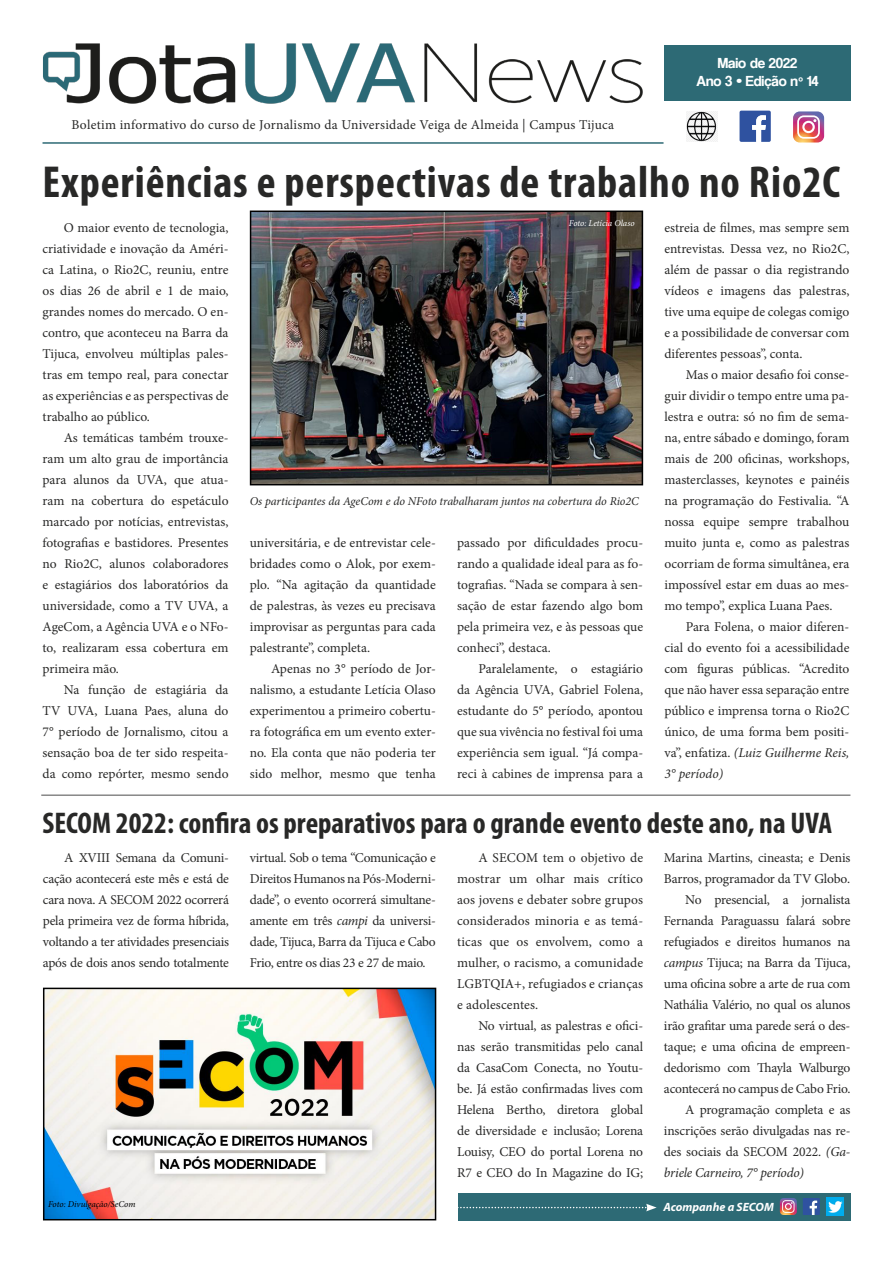
<style>
.page{position:relative;width:893px;height:1263px;background:#fff}
.page>*{position:absolute;margin:0;border:0;box-sizing:border-box;transform-origin:0 0}
.t1{font:700 condensed 45px "Myriad Pro";letter-spacing:.02em;color:#282827}
.t2{font:700 condensed 30px "Myriad Pro";color:#282827}
.t3{font:15px/18px "Coolvetica Rg";color:#fff;text-align:center}
.t4{font:13.5px/21px "Minion Pro";letter-spacing:-.01em;color:#282827;text-align:justify}
.t5{font:13.5px "Minion Pro";letter-spacing:.02em;color:#282827}
.t6{font:italic 13.5px "Minion Pro";letter-spacing:-.015em;color:#282827}
.t7{font:italic 12px "Minion Pro";letter-spacing:-.01em;color:#282827}
.t8{font:italic 700 12px "Myriad Pro";color:#fff}
.t9{font:italic 9px "Minion Pro";letter-spacing:-.005em;color:#000}
.t10{font:italic 9px "Minion Pro";letter-spacing:-.005em;color:#fff}
.s1{font-style:italic}
</style>
<div class="page">
<div style="left:663px;top:45px;width:187px;height:56px;background:#2d6a75"></div>
<hr style="left:43px;top:142px;width:620px;height:2px;background:#2d6a75">
<svg style="left:793px;top:111px;width:31px;height:32px"></svg>
<svg style="left:739px;top:111px;width:32px;height:31px"></svg>
<img style="left:686px;top:111px;width:31px;height:30px">
<img style="left:43px;top:43px;width:600px;height:61px">
<img style="left:253px;top:214px;width:387px;height:268px">
<div style="left:250px;top:211px;width:393px;height:274px;border:2px solid #000"></div>
<hr style="left:41px;top:794px;width:809px;height:2px;background:#878787">
<img style="left:46px;top:991px;width:387px;height:226px">
<div style="left:43px;top:988px;width:393px;height:232px;border:2px solid #000"></div>
<div style="left:458px;top:1193px;width:392px;height:27px;background:#2d6a75"></div>
<svg style="left:780px;top:1198px;width:17px;height:17px"></svg>
<svg style="left:803px;top:1198px;width:17px;height:17px"></svg>
<img style="left:827px;top:1198px;width:17px;height:17px">
<svg style="left:458px;top:1204px;width:199px;height:7px"></svg>
<p class="t5" style="left:71px;top:116px;width:544px">Boletim informativo do curso de Jornalismo da Universidade Veiga de Almeida | Campus Tijuca</p>
<p class="t3" style="left:696px;top:54px;width:124px">Maio de 2022<br>Ano 3 • Edição nº 14</p>
<h1 class="t1" style="left:43px;top:154px;width:799px">Experiências e perspectivas de trabalho no Rio2C</h1>
<p class="t4" style="left:43px;top:217px;width:188px;text-indent:21px">O maior evento de tecnologia, criatividade e inovação da Améri&shy;ca Latina, o Rio2C, reuniu, entre os dias 26 de abril e 1 de maio, grandes nomes do mercado. O en&shy;contro, que aconteceu na Barra da Tijuca, envolveu múltiplas pales&shy;tras em tempo real, para conectar as experiências e as perspectivas de trabalho ao público.</p>
<p class="t4" style="left:43px;top:427px;width:188px;text-indent:21px">As temáticas também trouxe&shy;ram um alto grau de importância para alunos da UVA, que atua&shy;ram na cobertura do espetáculo marcado por notícias, entrevistas, fotografias e bastidores. Presentes no Rio2C, alunos colaboradores e estagiários dos laboratórios da universidade, como a TV UVA, a AgeCom, a Agência UVA e o NFo&shy;to, realizaram essa cobertura em primeira mão.</p>
<p class="t4" style="left:43px;top:679px;width:188px;text-indent:21px">Na função de estagiária da TV UVA, Luana Paes, aluna do 7° período de Jornalismo, citou a sensação boa de ter sido respeita&shy;da como repórter, mesmo sendo</p>
<p class="t10" style="left:569px;top:216px;width:67px">Foto: Letícia Olaso</p>
<p class="t4" style="left:664px;top:217px;width:186px">estreia de filmes, mas sempre sem entrevistas. Dessa vez, no Rio2C, além de passar o dia registrando vídeos e imagens das palestras, tive uma equipe de colegas comigo e a possibilidade de conversar com diferentes pessoas”, conta.</p>
<p class="t4" style="left:664px;top:364px;width:186px;text-indent:21px">Mas o maior desafio foi conse&shy;guir dividir o tempo entre uma pa&shy;lestra e outra: só no fim de sema&shy;na, entre sábado e domingo, foram mais de 200 oficinas, workshops, masterclasses, keynotes e painéis na programação do Festivalia. “A nossa equipe sempre trabalhou muito junta e, como as palestras ocorriam de forma simultânea, era impossível estar em duas ao mes&shy;mo tempo”, explica Luana Paes.</p>
<p class="t4" style="left:664px;top:616px;width:186px;text-indent:21px">Para Folena, o maior diferen&shy;cial do evento foi a acessibilidade com figuras públicas. “Acredito que não haver essa separação entre público e imprensa torna o Rio2C único, de uma forma bem positi&shy;va”, enfatiza. <span class="s1">(Luiz Guilherme Reis, 3° período)</span></p>
<p class="t7" style="left:250px;top:493px;width:391px">Os participantes da AgeCom e do NFoto trabalharam juntos na cobertura do Rio2C</p>
<p class="t4" style="left:250px;top:532px;width:188px">universitária, e de entrevistar cele&shy;bridades como o Alok, por exem&shy;plo. “Na agitação da quantidade de palestras, às vezes eu precisava improvisar as perguntas para cada palestrante”, completa.</p>
<p class="t4" style="left:250px;top:658px;width:188px;text-indent:21px">Apenas no 3° período de Jor&shy;nalismo, a estudante Letícia Olaso experimentou a primeiro cobertu&shy;ra fotográfica em um evento exter&shy;no. Ela conta que não poderia ter sido melhor, mesmo que tenha</p>
<p class="t4" style="left:457px;top:532px;width:188px">passado por dificuldades procu&shy;rando a qualidade ideal para as fo&shy;tografias. “Nada se compara à sen&shy;sação de estar fazendo algo bom pela primeira vez, e às pessoas que conheci”, destaca.</p>
<p class="t4" style="left:457px;top:658px;width:188px;text-indent:21px">Paralelamente, o estagiário da Agência UVA, Gabriel Folena, estudante do 5° período, apontou que sua vivência no festival foi uma experiência sem igual. “Já compa&shy;reci à cabines de imprensa para a</p>
<h2 class="t2" style="left:43px;top:804px;width:791px">SECOM 2022: confira os preparativos para o grande evento deste ano, na UVA</h2>
<p class="t4" style="left:43px;top:847px;width:188px;text-indent:21px">A XVIII Semana da Comuni&shy;cação acontecerá este mês e está de cara nova. A SECOM 2022 ocorrerá pela primeira vez de forma híbrida, voltando a ter atividades presenciais após de dois anos sendo totalmente</p>
<p class="t4" style="left:664px;top:847px;width:188px">Marina Martins, cineasta; e Denis</p>
<p class="t4" style="left:250px;top:847px;width:188px">virtual. Sob o tema “Comunicação e Direitos Humanos na Pós-Moderni&shy;dade”, o evento ocorrerá simultane&shy;amente em três <span class="s1">campi</span> da universi&shy;dade, Tijuca, Barra da Tijuca e Cabo Frio, entre os dias 23 e 27 de maio.</p>
<p class="t4" style="left:457px;top:847px;width:188px;text-indent:21px">A SECOM tem o objetivo de mostrar um olhar mais crítico aos jovens e debater sobre grupos considerados minoria e as temá&shy;ticas que os envolvem, como a mulher, o racismo, a comunidade LGBTQIA+, refugiados e crianças e adolescentes.</p>
<p class="t4" style="left:457px;top:1015px;width:188px;text-indent:21px">No virtual, as palestras e ofici&shy;nas serão transmitidas pelo canal da CasaCom Conecta, no Youtu&shy;be. Já estão confirmadas lives com Helena Bertho, diretora global de diversidade e inclusão; Lorena Louisy, CEO do portal Lorena no R7 e CEO do In Magazine do IG;</p>
<p class="t4" style="left:664px;top:868px;width:188px">Barros, programador da TV Globo.</p>
<p class="t4" style="left:685px;top:889px;width:167px">No presencial, a jornalista</p>
<p class="t4" style="left:664px;top:910px;width:188px">Fernanda Paraguassu falará sobre</p>
<p class="t4" style="left:664px;top:931px;width:188px">refugiados e direitos humanos na</p>
<p class="t4" style="left:664px;top:952px;width:188px"><span class="s1">campus</span> Tijuca; na Barra da Tijuca,</p>
<p class="t4" style="left:664px;top:973px;width:188px">uma oficina sobre a arte de rua com</p>
<p class="t4" style="left:664px;top:994px;width:188px">Nathália Valério, no qual os alunos</p>
<p class="t4" style="left:664px;top:1015px;width:188px">irão grafitar uma parede será o des-</p>
<p class="t4" style="left:664px;top:1036px;width:188px">taque; e uma oficina de empreen-</p>
<p class="t4" style="left:664px;top:1057px;width:188px">dedorismo com Thayla Walburgo</p>
<p class="t4" style="left:664px;top:1078px;width:188px">acontecerá no campus de Cabo Frio.</p>
<p class="t4" style="left:685px;top:1099px;width:167px">A programação completa e as</p>
<p class="t4" style="left:664px;top:1120px;width:188px">inscrições serão divulgadas nas re-</p>
<p class="t4" style="left:664px;top:1141px;width:188px">des sociais da SECOM 2022. <span class="s1">(Ga-</span></p>
<p class="t6" style="left:664px;top:1163px;width:142px">briele Carneiro, 7° período)</p>
<p class="t9" style="left:48px;top:1198px;width:89px">Foto: Divulgação/SeCom</p>
<p class="t8" style="left:663px;top:1199px;width:112px">Acompanhe a SECOM</p>
</div>
